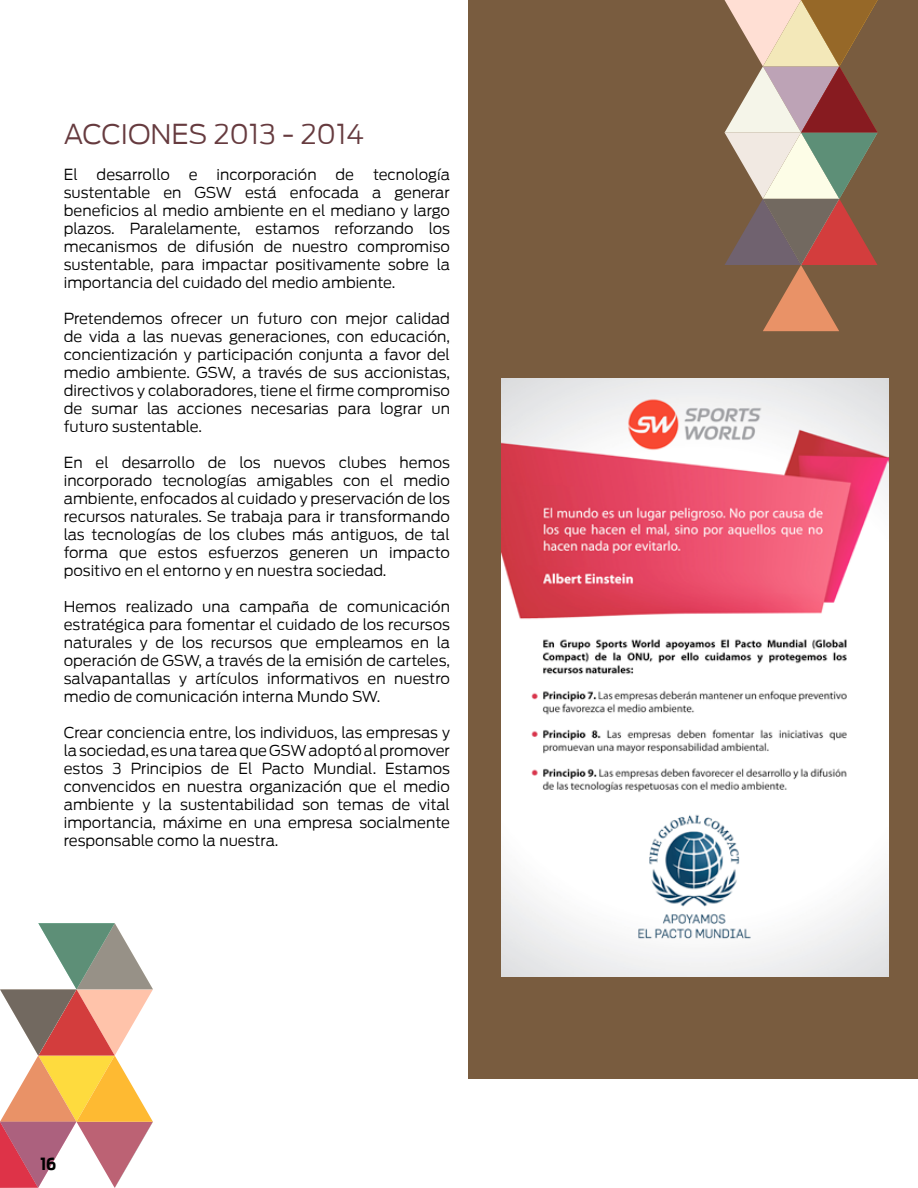
<style>
.page{position:relative;width:918px;height:1188px;background:#fff}
.page>*{position:absolute;margin:0;border:0;box-sizing:border-box;transform-origin:0 0}
.t1{font:300 27px "Antenna";color:#663b3f}
.t2{font:700 16.5px "Antenna Cond";color:#000}
.t3{font:300 15px/18px "Antenna";color:#000;text-align:justify}
</style>
<div class="page">
<div style="left:468px;top:0;width:450px;height:1079px;background:#795c3f"></div>
<img style="left:502px;top:378px;width:387px;height:598px">
<svg style="left:725px;top:0;width:153px;height:331px"></svg>
<svg style="left:0;top:923px;width:153px;height:265px"></svg>
<h1 class="t1" style="left:64px;top:119px;width:302px">ACCIONES 2013 - 2014</h1>
<p class="t3" style="left:64px;top:166px;width:15px">El</p>
<p class="t3" style="left:97px;top:166px;width:75px">desarrollo</p>
<p class="t3" style="left:189px;top:166px;width:10px">e</p>
<p class="t3" style="left:217px;top:166px;width:102px">incorporación</p>
<p class="t3" style="left:336px;top:166px;width:20px">de</p>
<p class="t3" style="left:64px;top:166px;width:388px;text-indent:309px">tecnología sustentable en GSW está enfocada a generar beneficios al medio ambiente en el mediano y largo plazos. Paralelamente, estamos reforzando los mecanismos de difusión de nuestro compromiso sustentable, para impactar positivamente sobre la importancia del cuidado del medio ambiente.</p>
<p class="t3" style="left:64px;top:310px;width:388px">Pretendemos ofrecer un futuro con mejor calidad de vida a las nuevas generaciones, con educación, concientización y participación conjunta a favor del medio ambiente. GSW, a través de sus accionistas, directivos y colaboradores, tiene el firme compromiso de sumar las acciones necesarias para lograr un futuro sustentable.</p>
<p class="t3" style="left:64px;top:454px;width:388px">En el desarrollo de los nuevos clubes hemos incorporado tecnologías amigables con el medio ambiente, enfocados al cuidado y preservación de los recursos naturales. Se trabaja para ir transformando las tecnologías de los clubes más antiguos, de tal forma que estos esfuerzos generen un impacto positivo en el entorno y en nuestra sociedad.</p>
<p class="t3" style="left:64px;top:598px;width:388px">Hemos realizado una campaña de comunicación estratégica para fomentar el cuidado de los recursos naturales y de los recursos que empleamos en la operación de GSW, a través de la emisión de carteles, salvapantallas y artículos informativos en nuestro medio de comunicación interna Mundo SW.</p>
<p class="t3" style="left:64px;top:724px;width:388px">Crear conciencia entre, los individuos, las empresas y la sociedad, es una tarea que GSW adoptó al promover estos 3 Principios de El Pacto Mundial. Estamos convencidos en nuestra organización que el medio ambiente y la sustentabilidad son temas de vital importancia, máxime en una empresa socialmente responsable como la nuestra.</p>
<p class="t2" style="left:40px;top:1154px;width:17px">16</p>
</div>
